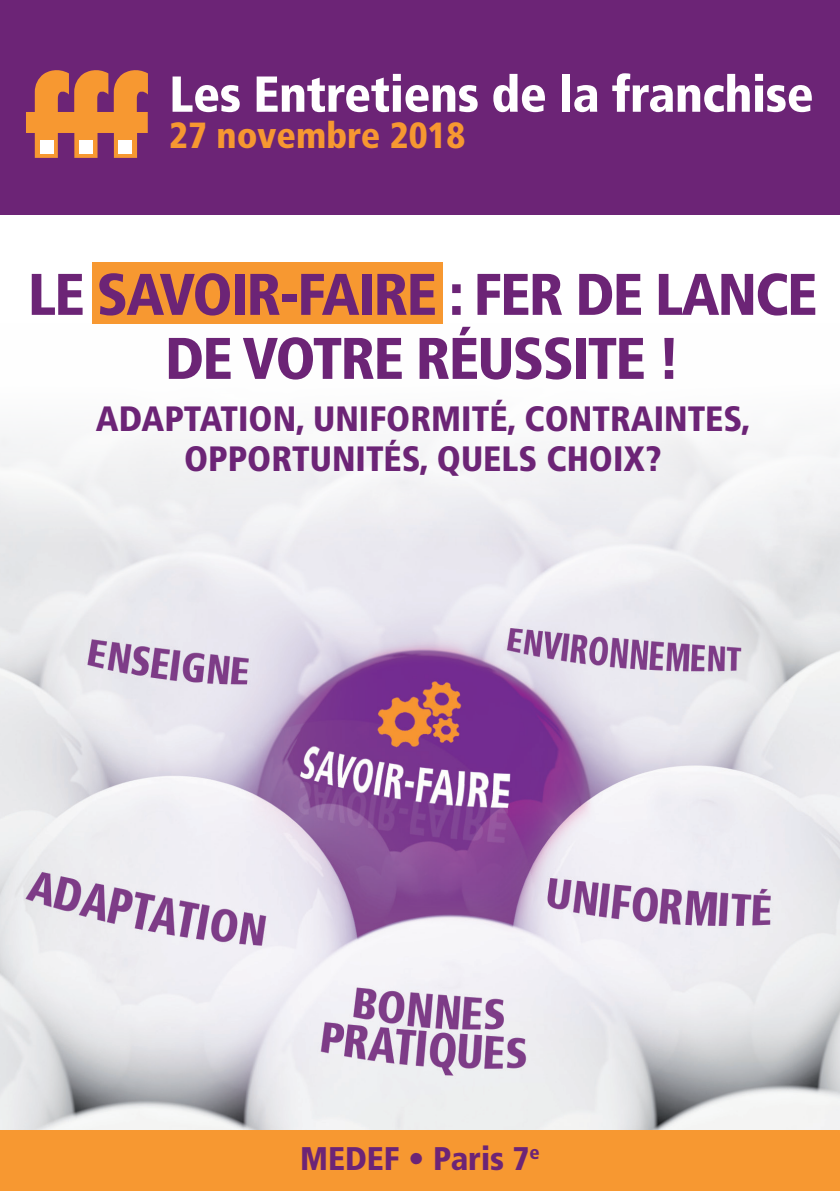
<style>
.page{position:relative;width:840px;height:1191px;background:#fff}
.page>*{position:absolute;margin:0;border:0;box-sizing:border-box;transform-origin:0 0}
.t1{font:900 condensed 58.6px/64px "Frutiger";letter-spacing:-.03em;color:#6c2476;text-align:center}
.t2{font:900 condensed 50.4px "Frutiger";letter-spacing:-.01em;color:#fff}
.t3{font:900 condensed 36.4px "Frutiger";color:#f79831}
.t4{font:900 condensed 35.2px/39.8px "Frutiger";color:#6c2476;text-align:center}
.t5{font:900 condensed 32.8px "Frutiger";color:#6c2476}
</style>
<div class="page">
<img style="left:0;top:428px;width:839px;height:702px">
<div style="left:0;top:0;width:839px;height:214px;background:#6c2476"></div>
<svg style="left:26px;top:70px;width:122px;height:88px"></svg>
<div style="left:39px;top:140px;width:14px;height:14px;background:#fff"></div>
<div style="left:79px;top:140px;width:14px;height:14px;background:#fff"></div>
<div style="left:118px;top:140px;width:14px;height:14px;background:#fff"></div>
<div style="left:0;top:1130px;width:839px;height:15px;background:#f79831"></div>
<div style="left:0;top:1145px;width:839px;height:46px;background:#f79831"></div>
<div style="left:92px;top:262px;width:350px;height:62px;background:#f79831"></div>
<p class="t2" style="left:169px;top:64px;width:645px">Les Entretiens de la franchise</p>
<p class="t3" style="left:169px;top:114px;width:297px">27 novembre 2018</p>
<h1 class="t1" style="left:28px;top:262px;width:790px">LE SAVOIR-FAIRE : FER DE LANCE<br>DE VOTRE RÉUSSITE !</h1>
<p class="t4" style="left:96px;top:399px;width:656px">ADAPTATION, UNIFORMITÉ, CONTRAINTES,<br>OPPORTUNITÉS, QUELS CHOIX?</p>
<p class="t5" style="left:300px;top:1138px;width:241px">MEDEF • Paris 7<sup>e</sup></p>
</div>
